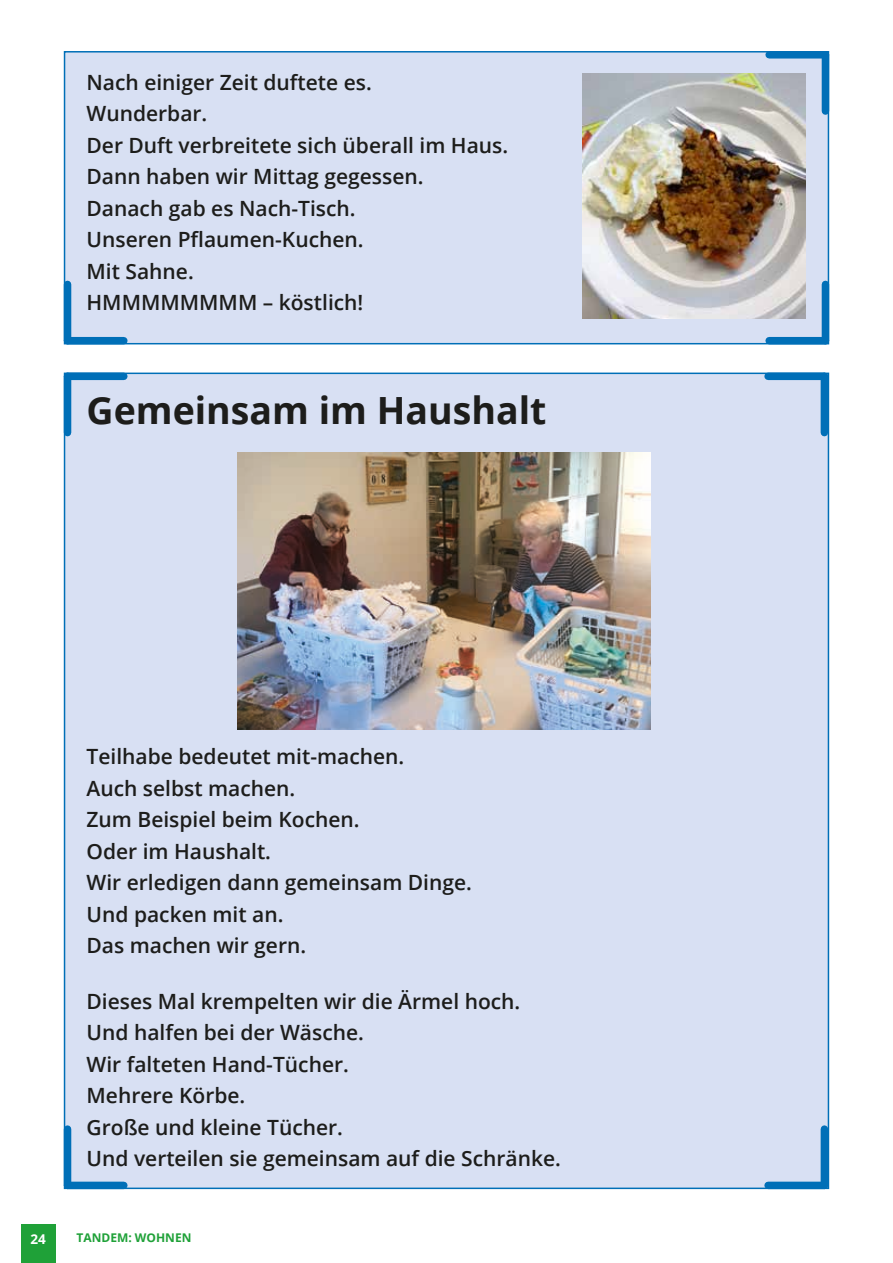
<style>
.page{position:relative;width:893px;height:1263px;background:#fff}
.page>*{position:absolute;margin:0;border:0;box-sizing:border-box;transform-origin:0 0}
.t1{font:700 37.5px "Open Sans";color:#1d1d1b}
.t2{font:600 21px/31.5px "Open Sans";color:#1d1d1b}
.t3{font:700 13.5px "Open Sans";color:#fff}
.t4{font:700 12px "Open Sans";color:#1fa138}
</style>
<div class="page">
<div style="left:21px;top:1225px;width:34px;height:38px;background:#1fa138"></div>
<div style="left:65px;top:52px;width:763px;height:292px;background:#d8e0f3"></div>
<div style="left:64px;top:51px;width:765px;height:293px;border:2px solid #006fb7"></div>
<div style="left:68px;top:337px;width:56px;height:7px;background:#006fb7"></div>
<div style="left:64px;top:284px;width:7px;height:57px;background:#006fb7"></div>
<div style="left:822px;top:55px;width:7px;height:56px;background:#006fb7"></div>
<div style="left:769px;top:51px;width:56px;height:8px;background:#006fb7"></div>
<div style="left:769px;top:337px;width:56px;height:7px;background:#006fb7"></div>
<div style="left:822px;top:284px;width:7px;height:57px;background:#006fb7"></div>
<img style="left:582px;top:74px;width:223px;height:245px">
<div style="left:65px;top:373px;width:763px;height:815px;background:#d8e0f3"></div>
<div style="left:64px;top:376px;width:7px;height:57px;background:#006fb7"></div>
<div style="left:68px;top:373px;width:56px;height:7px;background:#006fb7"></div>
<div style="left:821px;top:376px;width:7px;height:57px;background:#006fb7"></div>
<div style="left:768px;top:373px;width:56px;height:7px;background:#006fb7"></div>
<div style="left:64px;top:1129px;width:7px;height:56px;background:#006fb7"></div>
<div style="left:68px;top:1182px;width:56px;height:7px;background:#006fb7"></div>
<img style="left:238px;top:452px;width:413px;height:277px">
<div style="left:768px;top:1182px;width:56px;height:7px;background:#006fb7"></div>
<div style="left:821px;top:1129px;width:7px;height:56px;background:#006fb7"></div>
<p class="t2" style="left:87px;top:66px;width:423px">Nach einiger Zeit duftete es.<br>Wunderbar.<br>Der Duft verbreitete sich überall im Haus.<br>Dann haben wir Mittag gegessen.<br>Danach gab es Nach-Tisch.<br>Unseren Pflaumen-Kuchen.<br>Mit Sahne.<br>HMMMMMMMM – köstlich!</p>
<h1 class="t1" style="left:87px;top:384px;width:461px">Gemeinsam im Haushalt</h1>
<p class="t2" style="left:87px;top:740px;width:387px">Teilhabe bedeutet mit-machen.<br>Auch selbst machen.<br>Zum Beispiel beim Kochen.<br>Oder im Haushalt.<br>Wir erledigen dann gemeinsam Dinge.<br>Und packen mit an.<br>Das machen wir gern.</p>
<p class="t2" style="left:87px;top:985px;width:476px">Dieses Mal krempelten wir die Ärmel hoch.<br>Und halfen bei der Wäsche.<br>Wir falteten Hand-Tücher.<br>Mehrere Körbe.<br>Große und kleine Tücher.<br>Und verteilen sie gemeinsam auf die Schränke.</p>
<p class="t3" style="left:31px;top:1229px;width:17px">24</p>
<p class="t4" style="left:77px;top:1229px;width:117px">TANDEM: WOHNEN</p>
</div>
